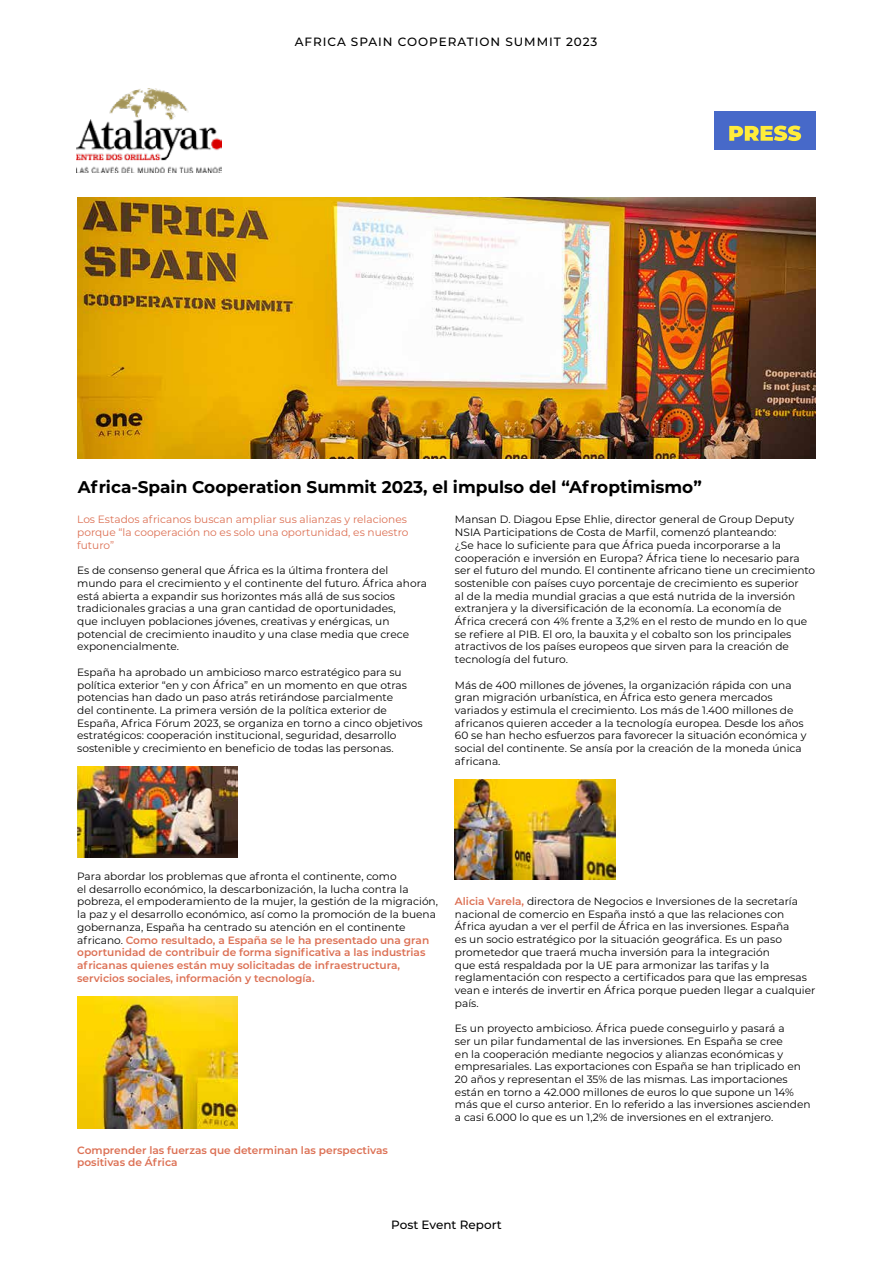
<style>
.page{position:relative;width:893px;height:1263px;background:#fff}
.page>*{position:absolute;margin:0;border:0;box-sizing:border-box;transform-origin:0 0}
.t1{font:700 16.95px "Montserrat";color:#000}
.t2{font:500 12px "Montserrat";letter-spacing:.08em;color:#000}
.t3{font:500 12px "Montserrat";color:#000}
.t4{font:10.65px/12.8px "Montserrat";color:#000}
.t5{font:10.65px/12.8px "Montserrat";color:#dc7054}
.t6{font:600 10.65px/12.8px "Montserrat";color:#dc7054}
.s1{font-weight:600;color:#dc7054}
</style>
<div class="page">
<img style="left:77px;top:767px;width:160px;height:90px">
<img style="left:77px;top:996px;width:160px;height:132px">
<img style="left:455px;top:780px;width:160px;height:100px">
<img style="left:77px;top:197px;width:739px;height:262px">
<img style="left:77px;top:88px;width:145px;height:85px">
<div style="left:715px;top:111px;width:101px;height:38px;background:#4769c9"></div>
<svg style="left:729px;top:126px;width:72px;height:15px"></svg>
<p class="t2" style="left:295px;top:33px;width:304px">AFRICA SPAIN COOPERATION SUMMIT 2023</p>
<h1 class="t1" style="left:78px;top:475px;width:625px">Africa-Spain Cooperation Summit 2023, el impulso del “Afroptimismo”</h1>
<p class="t5" style="left:77px;top:513px;width:333px">Los Estados africanos buscan ampliar sus alianzas y relaciones porque “la cooperación no es solo una oportunidad, es nuestro futuro”</p>
<p class="t4" style="left:77px;top:564px;width:351px">Es de consenso general que África es la última frontera del mundo para el crecimiento y el continente del futuro. África ahora está abierta a expandir sus horizontes más allá de sus socios tradicionales gracias a una gran cantidad de oportunidades,<br>que incluyen poblaciones jóvenes, creativas y enérgicas, un potencial de crecimiento inaudito y una clase media que crece exponencialmente.</p>
<p class="t4" style="left:77px;top:665px;width:347px">España ha aprobado un ambicioso marco estratégico para su política exterior “en y con África” en un momento en que otras potencias han dado un paso atrás retirándose parcialmente<br>del continente. La primera versión de la política exterior de España, Africa Fórum 2023, se organiza en torno a cinco objetivos estratégicos: cooperación institucional, seguridad, desarrollo sostenible y crecimiento en beneficio de todas las personas.</p>
<p class="t4" style="left:455px;top:513px;width:362px">Mansan D. Diagou Epse Ehlie, director general de Group Deputy NSIA Participations de Costa de Marfil, comenzó planteando:<br>¿Se hace lo suficiente para que África pueda incorporarse a la cooperación e inversión en Europa? África tiene lo necesario para ser el futuro del mundo. El continente africano tiene un crecimiento sostenible con países cuyo porcentaje de crecimiento es superior<br>al de la media mundial gracias a que está nutrida de la inversión extranjera y la diversificación de la economía. La economía de África crecerá con 4% frente a 3,2% en el resto de mundo en lo que se refiere al PIB. El oro, la bauxita y el cobalto son los principales atractivos de los países europeos que sirven para la creación de tecnología del futuro.</p>
<p class="t4" style="left:455px;top:678px;width:353px">Más de 400 millones de jóvenes, la organización rápida con una gran migración urbanística, en África esto genera mercados variados y estimula el crecimiento. Los más de 1.400 millones de africanos quieren acceder a la tecnología europea. Desde los años 60 se han hecho esfuerzos para favorecer la situación económica y social del continente. Se ansía por la creación de la moneda única africana.</p>
<p class="t4" style="left:77px;top:869px;width:362px">Para abordar los problemas que afronta el continente, como<br>el desarrollo económico, la descarbonización, la lucha contra la pobreza, el empoderamiento de la mujer, la gestión de la migración, la paz y el desarrollo económico, así como la promoción de la buena gobernanza, España ha centrado su atención en el continente africano. <span class="s1">Como resultado, a España se le ha presentado una gran oportunidad de contribuir de forma significativa a las industrias africanas quienes están muy solicitadas de infraestructura, servicios sociales, información y tecnología.</span></p>
<p class="t6" style="left:77px;top:1143px;width:312px">Comprender las fuerzas que determinan las perspectivas positivas de África</p>
<p class="t4" style="left:455px;top:894px;width:362px"><span class="s1">Alicia Varela,</span> directora de Negocios e Inversiones de la secretaría nacional de comercio en España instó a que las relaciones con África ayudan a ver el perfil de África en las inversiones. España<br>es un socio estratégico por la situación geográfica. Es un paso prometedor que traerá mucha inversión para la integración<br>que está respaldada por la UE para armonizar las tarifas y la reglamentación con respecto a certificados para que las empresas vean e interés de invertir en África porque pueden llegar a cualquier país.</p>
<p class="t4" style="left:455px;top:1021px;width:357px">Es un proyecto ambicioso. África puede conseguirlo y pasará a<br>ser un pilar fundamental de las inversiones. En España se cree<br>en la cooperación mediante negocios y alianzas económicas y empresariales. Las exportaciones con España se han triplicado en 20 años y representan el 35% de las mismas. Las importaciones están en torno a 42.000 millones de euros lo que supone un 14% más que el curso anterior. En lo referido a las inversiones ascienden a casi 6.000 lo que es un 1,2% de inversiones en el extranjero.</p>
<p class="t3" style="left:391px;top:1216px;width:112px">Post Event Report</p>
</div>
